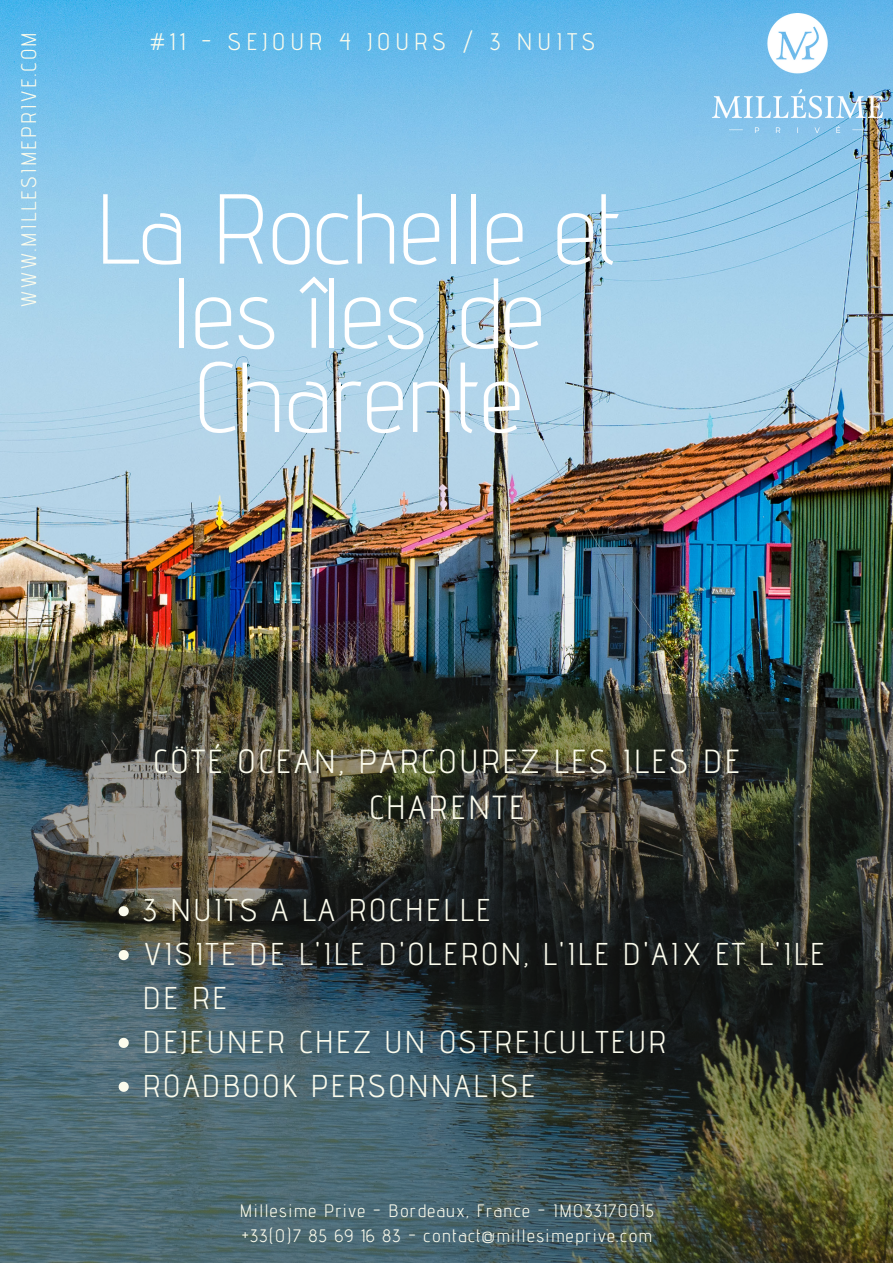
<style>
.page{position:relative;width:893px;height:1263px;background:#fff}
.page>*{position:absolute;margin:0;border:0;box-sizing:border-box;transform-origin:0 0}
.t1{font:300 99.15px/84.2px "Advent Pro";color:#fff;text-align:center}
.t2{font:33.38px/46.5px "Advent Pro";letter-spacing:.08em;color:#fcfced;text-align:center}
.t3{font:31.5px/43.9px "Advent Pro";letter-spacing:.08em;color:#fcfced}
.t4{font:24px "Advent Pro";letter-spacing:.21em;color:#fcfced}
.t5{font:21px "Advent Pro";letter-spacing:.1em;color:#fcfced}
.t6{font:18px/24.7px "Advent Pro";letter-spacing:.08em;color:#fcfced}
</style>
<div class="page">
<img style="left:0;top:0;width:893px;height:624px">
<img style="left:713px;top:14px;width:170px;height:119px">
<img style="left:0;top:624px;width:893px;height:639px">
<svg style="left:119px;top:906px;width:10px;height:10px"></svg>
<svg style="left:119px;top:950px;width:10px;height:10px"></svg>
<svg style="left:119px;top:1038px;width:10px;height:10px"></svg>
<svg style="left:119px;top:1082px;width:10px;height:10px"></svg>
<p class="t5" style="left:16px;top:308px;width:278px;rotate:-90deg">WWW.MILLESIMEPRIVE.COM</p>
<p class="t4" style="left:150px;top:27px;width:447px">#11 - SEJOUR 4 JOURS / 3 NUITS</p>
<h1 class="t1" style="left:95px;top:185px;width:527px">La Rochelle et les îles de<br>Charente</h1>
<p class="t2" style="left:153px;top:737px;width:589px">CÖTÉ OCEAN, PARCOUREZ LES ILES DE<br>CHARENTE</p>
<p class="t3" style="left:143px;top:888px;width:683px">3 NUITS A LA ROCHELLE<br>VISITE DE L'ILE D'OLERON, L'ILE D'AIX ET L'ILE<br>DE RE<br>DEJEUNER CHEZ UN OSTREICULTEUR<br>ROADBOOK PERSONNALISE</p>
<p class="t6" style="left:240px;top:1198px;width:415px">Millesime Prive - Bordeaux, France - IM033170015 +33(0)7 85 69 16 83 - contact@millesimeprive.com</p>
</div>
